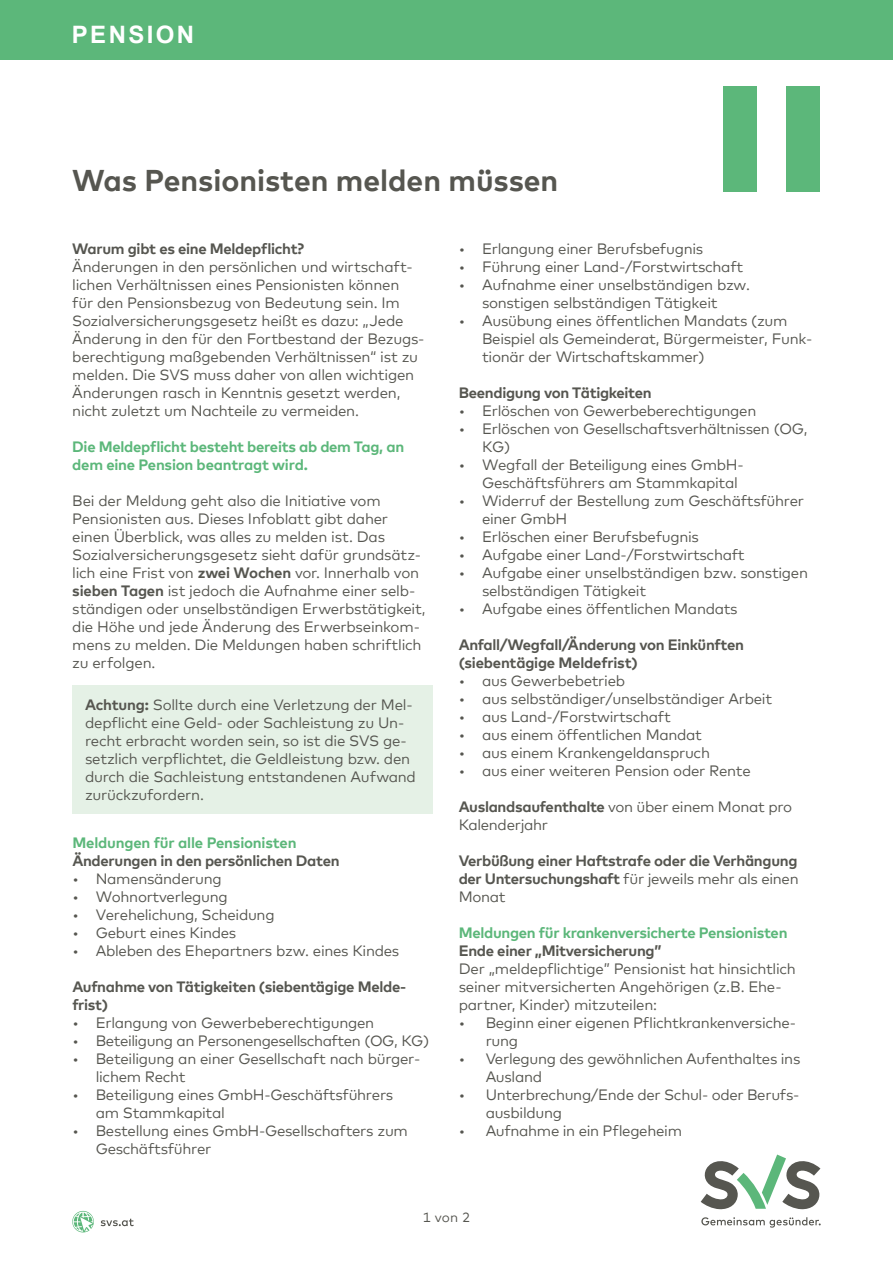
<style>
.page{position:relative;width:893px;height:1263px;background:#fff}
.page>*{position:absolute;margin:0;border:0;box-sizing:border-box;transform-origin:0 0}
.t1{font:700 30px "Mark Offc Pro";color:#565650}
.t2{font:700 24px "Arial";letter-spacing:.1em;color:#fff}
.t3{font:15px/18px "Mark Offc Pro";letter-spacing:-.02em;color:#565650}
.t4{font:700 15px/18px "Mark Offc Pro";letter-spacing:-.02em;color:#565650}
.t5{font:700 15px/18px "Mark Offc Pro";letter-spacing:-.02em;color:#5cb77a}
.t6{font:13.5px "Mark Offc Pro";color:#565650}
.s1{font-weight:700}
.s2{font-weight:400}
</style>
<div class="page">
<svg style="left:701px;top:1154px;width:119px;height:56px"></svg>
<svg style="left:701px;top:1217px;width:120px;height:10px"></svg>
<svg style="left:72px;top:1211px;width:22px;height:21px"></svg>
<svg style="left:101px;top:1219px;width:33px;height:7px"></svg>
<div style="left:0;top:0;width:893px;height:60px;background:#5cb77a"></div>
<div style="left:72px;top:685px;width:361px;height:129px;background:#e5f1e6"></div>
<div style="left:786px;top:86px;width:33px;height:105px;background:#5cb77a"></div>
<div style="left:723px;top:86px;width:34px;height:105px;background:#5cb77a"></div>
<h2 class="t2" style="left:72px;top:18px;width:124px">PENSION</h2>
<h1 class="t1" style="left:72px;top:158px;width:488px">Was Pensionisten melden müssen</h1>
<p class="t4" style="left:72px;top:239px;width:233px">Warum gibt es eine Meldepflicht?</p>
<p class="t3" style="left:72px;top:257px;width:354px">Änderungen in den persönlichen und wirtschaft&shy;lichen Verhältnissen eines Pensionisten können<br>für den Pensionsbezug von Bedeutung sein. Im Sozialversicherungsgesetz heißt es dazu: „Jede Änderung in den für den Fortbestand der Bezugs&shy;berechtigung maßgebenden Verhältnissen“ ist zu melden. Die SVS muss daher von allen wichtigen Änderungen rasch in Kenntnis gesetzt werden, nicht zuletzt um Nachteile zu vermeiden.</p>
<p class="t5" style="left:72px;top:437px;width:333px">Die Meldepflicht besteht bereits ab dem Tag, an dem eine Pension beantragt wird.</p>
<p class="t3" style="left:72px;top:491px;width:355px">Bei der Meldung geht also die Initiative vom Pensionisten aus. Dieses Infoblatt gibt daher einen Überblick, was alles zu melden ist. Das Sozialversicherungsgesetz sieht dafür grundsätz&shy;lich eine Frist von <span class="s1">zwei Wochen</span> vor. Innerhalb von <span class="s1">sieben Tagen</span> ist jedoch die Aufnahme einer selb&shy;ständigen oder unselbständigen Erwerbstätigkeit, die Höhe und jede Änderung des Erwerbseinkom&shy;mens zu melden. Die Meldungen haben schriftlich zu erfolgen.</p>
<p class="t3" style="left:85px;top:694px;width:332px"><span class="s1">Achtung:</span> Sollte durch eine Verletzung der Mel&shy;depflicht eine Geld- oder Sachleistung zu Un&shy;recht erbracht worden sein, so ist die SVS ge&shy;setzlich verpflichtet, die Geldleistung bzw. den durch die Sachleistung entstandenen Aufwand zurückzufordern.</p>
<p class="t5" style="left:72px;top:833px;width:226px">Meldungen für alle Pensionisten</p>
<p class="t4" style="left:72px;top:851px;width:269px">Änderungen in den persönlichen Daten</p>
<p class="t3" style="left:72px;top:869px;width:151px">• Namensänderung</p>
<p class="t3" style="left:72px;top:887px;width:157px">• Wohnortverlegung</p>
<p class="t3" style="left:72px;top:905px;width:204px">• Verehelichung, Scheidung</p>
<p class="t3" style="left:72px;top:923px;width:166px">• Geburt eines Kindes</p>
<p class="t3" style="left:72px;top:941px;width:328px">• Ableben des Ehepartners bzw. eines Kindes</p>
<p class="t4" style="left:72px;top:977px;width:335px">Aufnahme von Tätigkeiten (siebentägige Melde&shy;frist)</p>
<p class="t3" style="left:72px;top:1013px;width:303px">• Erlangung von Gewerbeberechtigungen</p>
<p class="t3" style="left:72px;top:1031px;width:358px">• Beteiligung an Personengesellschaften (OG, KG)</p>
<p class="t3" style="left:96px;top:1049px;width:326px;text-indent:-23px">• Beteiligung an einer Gesellschaft nach bürger&shy;lichem Recht</p>
<p class="t3" style="left:96px;top:1085px;width:299px;text-indent:-23px">• Beteiligung eines GmbH-Geschäftsführers am Stammkapital</p>
<p class="t3" style="left:96px;top:1121px;width:314px;text-indent:-23px">• Bestellung eines GmbH-Gesellschafters zum<br>Geschäftsführer</p>
<p class="t3" style="left:459px;top:239px;width:246px">• Erlangung einer Berufsbefugnis</p>
<p class="t3" style="left:459px;top:257px;width:286px">• Führung einer Land-/Forstwirtschaft</p>
<p class="t3" style="left:482px;top:275px;width:269px;text-indent:-23px">• Aufnahme einer unselbständigen bzw. sonstigen selbständigen Tätigkeit</p>
<p class="t3" style="left:482px;top:311px;width:332px;text-indent:-23px">• Ausübung eines öffentlichen Mandats (zum<br>Beispiel als Gemeinderat, Bürgermeister, Funk&shy;tionär der Wirtschaftskammer)</p>
<p class="t4" style="left:459px;top:383px;width:195px">Beendigung von Tätigkeiten</p>
<p class="t3" style="left:459px;top:401px;width:299px">• Erlöschen von Gewerbeberechtigungen</p>
<p class="t3" style="left:482px;top:419px;width:327px;text-indent:-23px">• Erlöschen von Gesellschaftsverhältnissen (OG,<br>KG)</p>
<p class="t3" style="left:482px;top:455px;width:263px;text-indent:-23px">• Wegfall der Beteiligung eines GmbH-<br>Geschäftsführers am Stammkapital</p>
<p class="t3" style="left:482px;top:491px;width:324px;text-indent:-23px">• Widerruf der Bestellung zum Geschäftsführer einer GmbH</p>
<p class="t3" style="left:459px;top:527px;width:242px">• Erlöschen einer Berufsbefugnis</p>
<p class="t3" style="left:459px;top:545px;width:288px">• Aufgabe einer Land-/Forstwirtschaft</p>
<p class="t3" style="left:482px;top:563px;width:327px;text-indent:-23px">• Aufgabe einer unselbständigen bzw. sonstigen selbständigen Tätigkeit</p>
<p class="t3" style="left:459px;top:599px;width:281px">• Aufgabe eines öffentlichen Mandats</p>
<p class="t4" style="left:459px;top:635px;width:287px">Anfall/Wegfall/Änderung von Einkünften (siebentägige Meldefrist)</p>
<p class="t3" style="left:459px;top:671px;width:168px">• aus Gewerbebetrieb</p>
<p class="t3" style="left:459px;top:689px;width:315px">• aus selbständiger/unselbständiger Arbeit</p>
<p class="t3" style="left:459px;top:707px;width:214px">• aus Land-/Forstwirtschaft</p>
<p class="t3" style="left:459px;top:725px;width:245px">• aus einem öffentlichen Mandat</p>
<p class="t3" style="left:459px;top:743px;width:253px">• aus einem Krankengeldanspruch</p>
<p class="t3" style="left:459px;top:761px;width:294px">• aus einer weiteren Pension oder Rente</p>
<p class="t3" style="left:459px;top:797px;width:335px"><span class="s1">Auslandsaufenthalte</span> von über einem Monat pro<br>Kalenderjahr</p>
<p class="t4" style="left:459px;top:851px;width:342px;text-align:justify">Verbüßung einer Haftstrafe oder die Verhängung der Untersuchungshaft <span class="s2">für jeweils mehr als einen Monat</span></p>
<p class="t5" style="left:459px;top:923px;width:330px">Meldungen für krankenversicherte Pensionisten</p>
<p class="t4" style="left:459px;top:941px;width:205px">Ende einer „Mitversicherung”</p>
<p class="t3" style="left:459px;top:959px;width:339px">Der „meldepflichtige” Pensionist hat hinsichtlich seiner mitversicherten Angehörigen (z.B. Ehe&shy;partner, Kinder) mitzuteilen:</p>
<p class="t3" style="left:486px;top:1013px;width:312px;text-indent:-27px">• Beginn einer eigenen Pflichtkrankenversiche&shy;rung</p>
<p class="t3" style="left:486px;top:1049px;width:316px;text-indent:-27px">• Verlegung des gewöhnlichen Aufenthaltes ins<br>Ausland</p>
<p class="t3" style="left:486px;top:1085px;width:315px;text-indent:-27px">• Unterbrechung/Ende der Schul- oder Berufs&shy;ausbildung</p>
<p class="t3" style="left:459px;top:1121px;width:225px">• Aufnahme in ein Pflegeheim</p>
<p class="t6" style="left:423px;top:1207px;width:49px">1 von 2</p>
</div>
